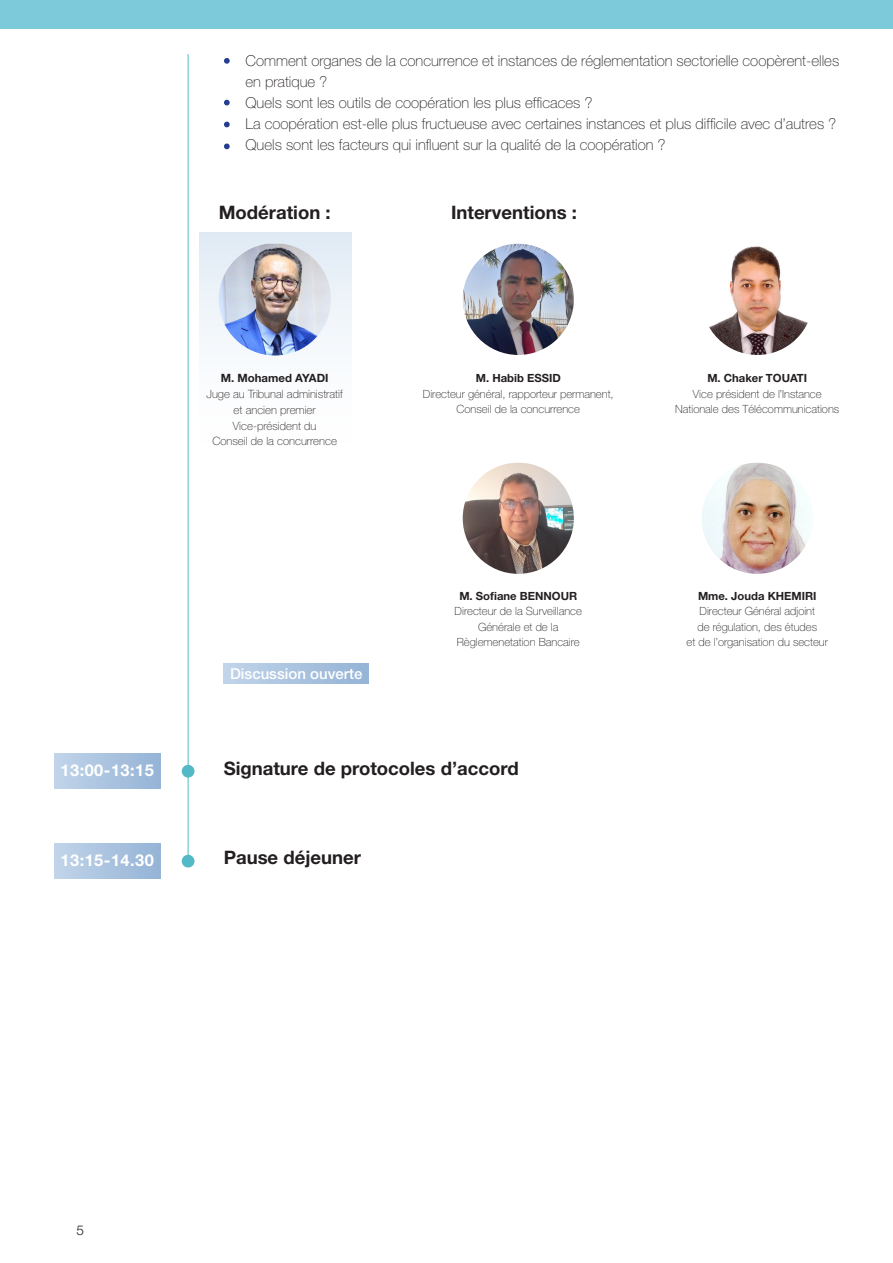
<style>
.page{position:relative;width:893px;height:1263px;background:#fff}
.page>*{position:absolute;margin:0;border:0;box-sizing:border-box;transform-origin:0 0}
.t1{font:700 18.6px "Helvetica Neue";color:#231f20}
.t2{font:700 16.35px "Helvetica Neue";letter-spacing:.03em;color:#fff}
.t3{font:100 15px/21px "Helvetica Neue";color:#231f20}
.t4{font:500 15px "Helvetica Neue";color:#fff}
.t5{font:300 13.5px "Helvetica Neue";color:#231f20}
.t6{font:100 11.4px "Helvetica Neue";color:#231f20}
.t7{font:700 11.4px "Helvetica Neue";color:#231f20}
.t8{font:100 11.25px/15.6px "Helvetica Neue";color:#231f20;text-align:center}
.t9{font:700 11.25px "Helvetica Neue";color:#231f20}
</style>
<div class="page">
<div style="left:0;top:0;width:893px;height:29px;background:#7ccada"></div>
<div style="left:200px;top:232px;width:152px;height:224px;background:linear-gradient(to bottom,#e3ecf6,#fff)"></div>
<img style="left:702px;top:244px;width:111px;height:111px;border-radius:56px">
<img style="left:702px;top:463px;width:111px;height:111px;border-radius:56px">
<img style="left:463px;top:244px;width:111px;height:111px;border-radius:56px">
<img style="left:463px;top:463px;width:111px;height:111px;border-radius:56px">
<img style="left:219px;top:244px;width:112px;height:111px">
<div style="left:224px;top:663px;width:144px;height:21px;background:linear-gradient(to right,#c1d4ea,#95b3d6)"></div>
<hr style="left:188px;top:54px;width:1px;height:809px;background:#53b9c6">
<div style="left:54px;top:754px;width:107px;height:35px;background:linear-gradient(to right,#c1d4ea,#95b3d5)"></div>
<div style="left:54px;top:844px;width:107px;height:34px;background:linear-gradient(to right,#c1d4ea,#95b3d5)"></div>
<div style="left:182px;top:765px;width:12px;height:12px;background:#53b9c6;border-radius:50%"></div>
<div style="left:182px;top:855px;width:12px;height:12px;background:#53b9c6;border-radius:50%"></div>
<svg style="left:224px;top:58px;width:6px;height:6px"></svg>
<svg style="left:224px;top:100px;width:6px;height:5px"></svg>
<svg style="left:224px;top:122px;width:6px;height:5px"></svg>
<svg style="left:224px;top:144px;width:6px;height:5px"></svg>
<p class="t3" style="left:245px;top:50px;width:595px">Comment organes de la concurrence et instances de réglementation sectorielle coopèrent-elles en pratique ?</p>
<p class="t3" style="left:245px;top:92px;width:348px">Quels sont les outils de coopération les plus efficaces ?</p>
<p class="t3" style="left:245px;top:113px;width:592px">La coopération est-elle plus fructueuse avec certaines instances et plus difficile avec d’autres ?</p>
<p class="t3" style="left:245px;top:134px;width:422px">Quels sont les facteurs qui influent sur la qualité de la coopération ?</p>
<p class="t1" style="left:219px;top:201px;width:113px">Modération :</p>
<p class="t1" style="left:451px;top:201px;width:128px">Interventions :</p>
<p class="t7" style="left:221px;top:371px;width:109px">M. Mohamed AYADI</p>
<p class="t6" style="left:207px;top:388px;width:138px">Juge au Tribunal administratif</p>
<p class="t6" style="left:234px;top:403px;width:84px">et ancien premier</p>
<p class="t6" style="left:233px;top:419px;width:85px">Vice-président du</p>
<p class="t6" style="left:212px;top:435px;width:126px">Conseil de la concurrence</p>
<p class="t9" style="left:476px;top:371px;width:86px">M. Habib ESSID</p>
<p class="t8" style="left:423px;top:386px;width:192px">Directeur général, rapporteur permanent,<br>Conseil de la concurrence</p>
<p class="t2" style="left:60px;top:760px;width:95px">13:00-13:15</p>
<p class="t2" style="left:60px;top:850px;width:95px">13:15-14.30</p>
<p class="t4" style="left:230px;top:664px;width:134px">Discussion ouverte</p>
<p class="t9" style="left:459px;top:589px;width:119px">M. Sofiane BENNOUR</p>
<p class="t8" style="left:455px;top:603px;width:129px">Directeur de la Surveillance</p>
<p class="t8" style="left:478px;top:619px;width:82px">Générale et de la</p>
<p class="t8" style="left:457px;top:635px;width:124px">Règlemenetation Bancaire</p>
<p class="t1" style="left:224px;top:756px;width:297px">Signature de protocoles d’accord</p>
<p class="t1" style="left:224px;top:846px;width:139px">Pause déjeuner</p>
<p class="t9" style="left:707px;top:371px;width:101px">M. Chaker TOUATI</p>
<p class="t8" style="left:693px;top:386px;width:130px">Vice président de l’Instance</p>
<p class="t8" style="left:675px;top:402px;width:166px">Nationale des Télécommunications</p>
<p class="t9" style="left:698px;top:589px;width:120px">Mme. Jouda KHEMIRI</p>
<p class="t8" style="left:699px;top:603px;width:117px">Directeur Général adjoint</p>
<p class="t8" style="left:697px;top:619px;width:121px">de régulation, des études</p>
<p class="t8" style="left:687px;top:635px;width:143px">et de l’organisation du secteur</p>
<p class="t5" style="left:77px;top:1222px;width:9px">5</p>
</div>
